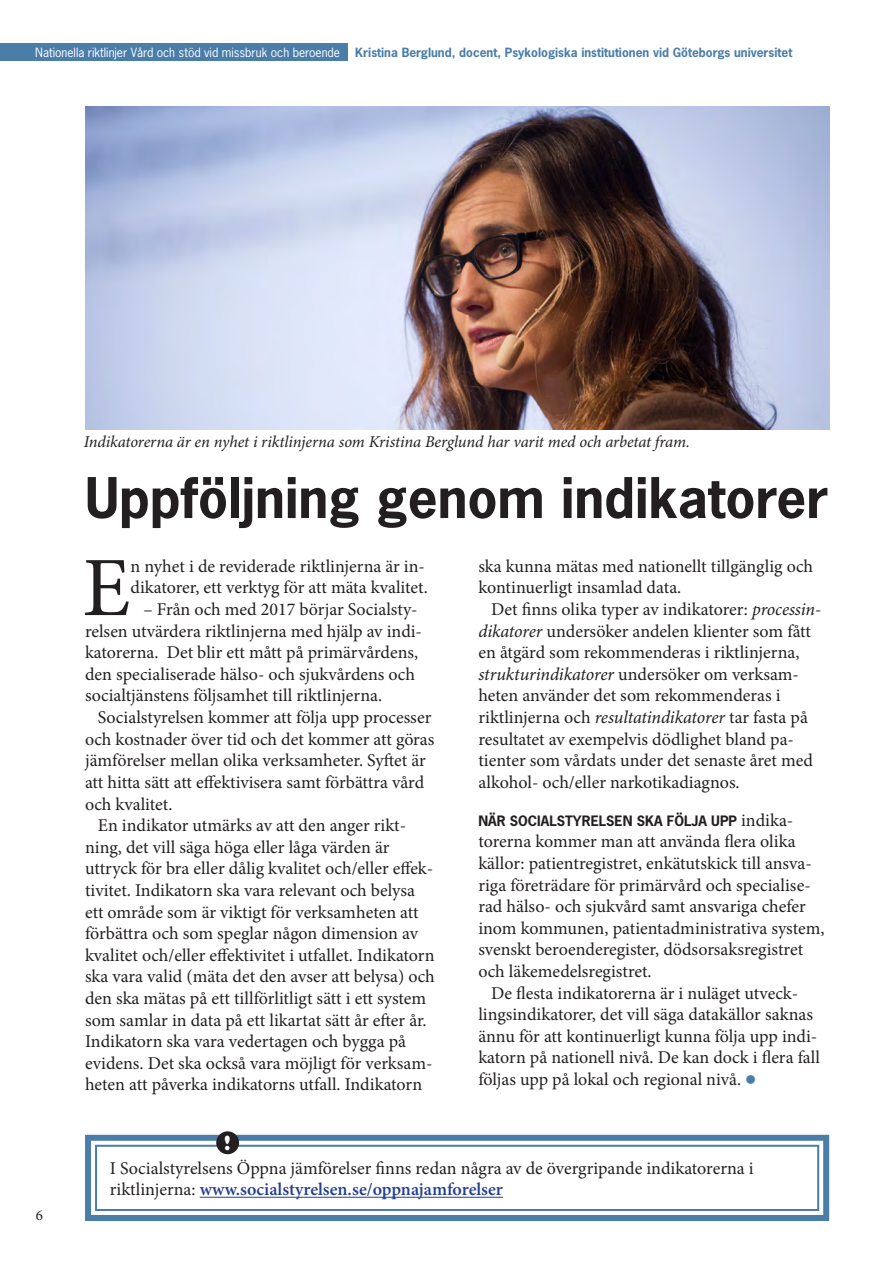
<style>
.page{position:relative;width:893px;height:1263px;background:#fff}
.page>*{position:absolute;margin:0;border:0;box-sizing:border-box;transform-origin:0 0}
.t1{font:84.45px "Minion Pro";color:#231f20}
.t2{font:700 52.65px "News Gothic";color:#231f20}
.Brödtext{font:20.1px "Cooper Black Std";color:#fff}
.t3{font:18px/21.6px "Minion Pro";color:#231f20}
.t4{font:italic 16.5px "Minion Pro";letter-spacing:-.01em;color:#231f20}
.t5{font:15px "Minion Pro";color:#231f20}
.t6{font:700 13.5px "News Gothic";color:#231f20}
.t7{font:700 12px "News Gothic";color:#4b7da9}
.t8{font:12px "News Gothic";color:#fff}
.s1{font-style:italic}
.s2{font-family:"Minion Pro";font-weight:400;font-size:18px}
.s3{color:#4b7da9}
.s4{font-weight:600;color:#253f8e}
</style>
<div class="page">
<div style="left:0;top:43px;width:348px;height:18px;background:#4b7da9"></div>
<img style="left:85px;top:106px;width:744px;height:324px">
<svg style="left:85px;top:1134px;width:745px;height:87px"></svg>
<div style="left:95px;top:1145px;width:724px;height:66px;border:2px solid #4b7da9"></div>
<svg style="left:216px;top:1131px;width:23px;height:23px"></svg>
<hr style="left:200px;top:1197px;width:303px;height:1px;background:#253f8e">
<p class="t8" style="left:35px;top:44px;width:306px">Nationella riktlinjer Vård och stöd vid missbruk och beroende</p>
<p class="t7" style="left:355px;top:44px;width:439px">Kristina Berglund, docent, Psykologiska institutionen vid Göteborgs universitet</p>
<p class="t4" style="left:84px;top:432px;width:607px">Indikatorerna är en nyhet i riktlinjerna som Kristina Berglund har varit med och arbetat fram.</p>
<p class="t2" style="left:85px;top:463px;width:745px">Uppföljning genom indikatorer</p>
<p class="t1" style="left:83px;top:531px;width:49px">E</p>
<p class="t3" style="left:131px;top:555px;width:299px">n nyhet i de reviderade riktlinjerna är in&shy;dikatorer, ett verktyg för att mäta kvalitet.</p>
<p class="t3" style="left:85px;top:599px;width:338px;text-indent:58px">– Från och med 2017 börjar Socialsty&shy;relsen utvärdera riktlinjerna med hjälp av indi&shy;katorerna. Det blir ett mått på primärvårdens, den specialiserade hälso- och sjukvårdens och socialtjänstens följsamhet till riktlinjerna.</p>
<p class="t3" style="left:85px;top:707px;width:351px;text-indent:13px">Socialstyrelsen kommer att följa upp processer och kostnader över tid och det kommer att göras jämförelser mellan olika verksamheter. Syftet är att hitta sätt att effektivisera samt förbättra vård och kvalitet.</p>
<p class="t3" style="left:85px;top:815px;width:351px;text-indent:13px">En indikator utmärks av att den anger rikt&shy;ning, det vill säga höga eller låga värden är uttryck för bra eller dålig kvalitet och/eller effek&shy;tivitet. Indikatorn ska vara relevant och belysa ett område som är viktigt för verksamheten att förbättra och som speglar någon dimension av kvalitet och/eller effektivitet i utfallet. Indikatorn ska vara valid (mäta det den avser att belysa) och den ska mätas på ett tillförlitligt sätt i ett system som samlar in data på ett likartat sätt år efter år.<br>Indikatorn ska vara vedertagen och bygga på evidens. Det ska också vara möjligt för verksam&shy;heten att påverka indikatorns utfall. Indikatorn</p>
<p class="t3" style="left:478px;top:555px;width:336px">ska kunna mätas med nationellt tillgänglig och kontinuerligt insamlad data.</p>
<p class="t3" style="left:478px;top:599px;width:344px;text-indent:13px">Det finns olika typer av indikatorer: <span class="s1">processin&shy;dikatorer</span> undersöker andelen klienter som fått en åtgärd som rekommenderas i riktlinjerna, <span class="s1">strukturindikatorer</span> undersöker om verksam&shy;heten använder det som rekommenderas i riktlinjerna och <span class="s1">resultatindikatorer</span> tar fasta på resultatet av exempelvis dödlighet bland pa&shy;tienter som vårdats under det senaste året med alkohol- och/eller narkotikadiagnos.</p>
<p class="t6" style="left:478px;top:812px;width:316px">NÄR SOCIALSTYRELSEN SKA FÖLJA UPP <span class="s2">indika-</span></p>
<p class="t3" style="left:478px;top:831px;width:348px">torerna kommer man att använda flera olika källor: patientregistret, enkätutskick till ansva&shy;riga företrädare för primärvård och specialise&shy;rad hälso- och sjukvård samt ansvariga chefer inom kommunen, patientadministrativa system, svenskt beroenderegister, dödsorsaksregistret och läkemedelsregistret.</p>
<p class="t3" style="left:478px;top:982px;width:343px;text-indent:13px">De flesta indikatorerna är i nuläget utveck&shy;lingsindikatorer, det vill säga datakällor saknas ännu för att kontinuerligt kunna följa upp indi&shy;katorn på nationell nivå. De kan dock i flera fall följas upp på lokal och regional nivå. <span class="s3">●</span></p>
<p class="t5" style="left:36px;top:1205px;width:9px">6</p>
<p class="Brödtext" style="left:224px;top:1131px;width:8px">!</p>
<p class="t3" style="left:110px;top:1157px;width:645px">I Socialstyrelsens Öppna jämförelser finns redan några av de övergripande indikatorerna i riktlinjerna: <span class="s4">www.socialstyrelsen.se/oppnajamforelser</span></p>
</div>
